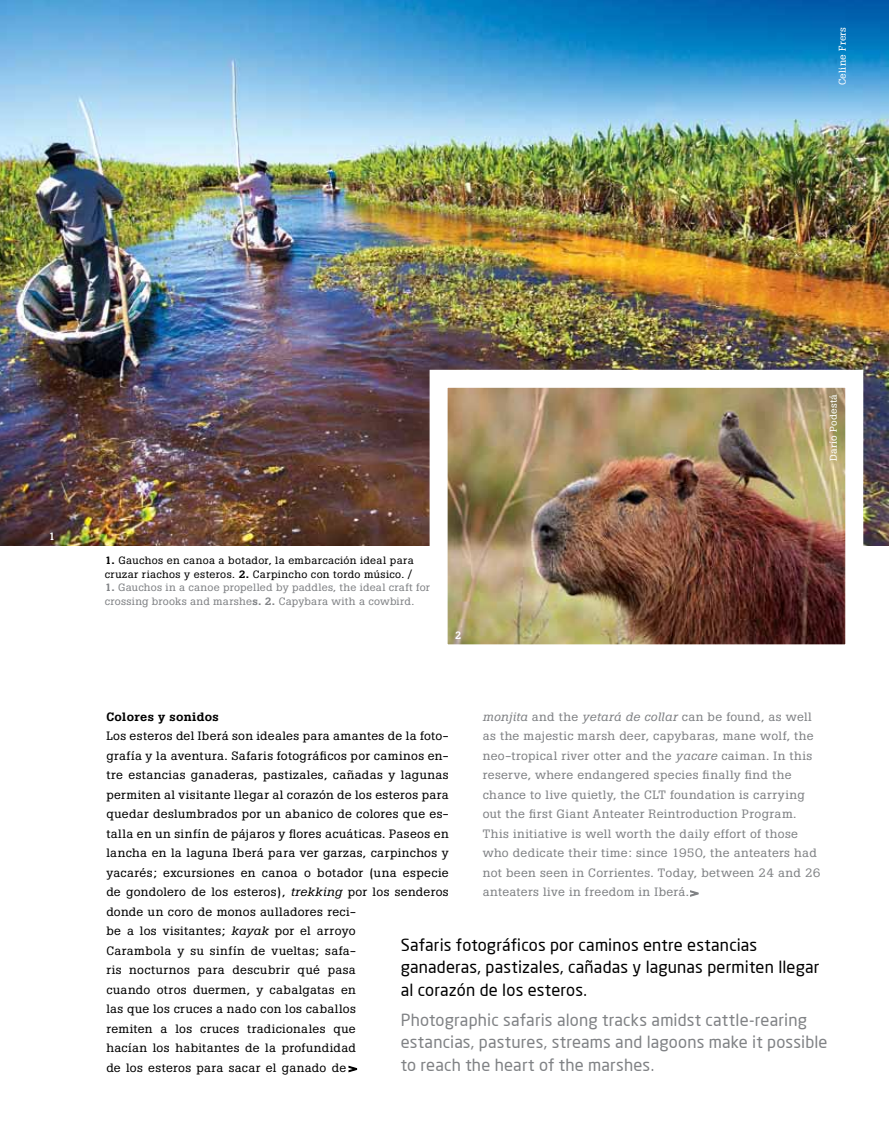
<style>
.page{position:relative;width:889px;height:1127px;background:#fff}
.page>*{position:absolute;margin:0;border:0;box-sizing:border-box;transform-origin:0 0}
.t1{font:16.5px/22.5px "Neo Sans";letter-spacing:.01em;color:#808285}
.t2{font:16.5px/22.5px "Neo Sans";letter-spacing:.01em;color:#000}
.t3{font:12px/19.5px "Boton";letter-spacing:.03em;color:#000;scale:1.1 1}
.t4{font:12px/19.5px "Boton";letter-spacing:.025em;color:#808285;scale:1.1 1}
.t5{font:500 12px "Boton";letter-spacing:.025em;color:#000;scale:1.1 1}
.t6{font:10.5px/13.5px "Boton";letter-spacing:.02em;color:#808285;scale:1.1 1}
.t7{font:10.5px/13.5px "Boton";letter-spacing:.03em;color:#000;scale:1.1 1}
.t8{font:500 10.5px "Boton";color:#fff}
.t9{font:9.75px "Boton";letter-spacing:.025em;color:#fff;scale:1.1 1}
.s1{font-weight:500}
.s2{font-style:italic}
</style>
<div class="page">
<img style="left:0;top:0;width:889px;height:545px">
<img style="left:448px;top:389px;width:396px;height:254px">
<svg style="left:348px;top:1066px;width:9px;height:6px"></svg>
<svg style="left:690px;top:890px;width:8px;height:6px"></svg>
<p class="t9" style="left:836px;top:85px;width:55px;rotate:-90deg">Celine Frers</p>
<p class="t8" style="left:49px;top:530px;width:8px">1</p>
<p class="t7" style="left:105px;top:554px;width:282px"><span class="s1">1.</span> Gauchos en canoa a botador, la embarcación ideal para cruzar riachos y esteros. <span class="s1">2.</span> Carpincho con tordo músico. /</p>
<p class="t6" style="left:105px;top:581px;width:297px"><span class="s1">1.</span> Gauchos in a canoe propelled by paddles, the ideal craft for crossing brooks and marshe<span class="s1">s. 2.</span> Capybara with a cowbird.</p>
<p class="t8" style="left:455px;top:629px;width:8px">2</p>
<p class="t9" style="left:827px;top:461px;width:62px;rotate:-90deg">Darío Podestá</p>
<p class="t5" style="left:106px;top:709px;width:104px">Colores y sonidos</p>
<p class="t3" style="left:106px;top:726px;width:313px">Los esteros del Iberá son ideales para amantes de la foto&shy;grafía y la aventura. Safaris fotográficos por caminos en&shy;tre estancias ganaderas, pastizales, cañadas y lagunas permiten al visitante llegar al corazón de los esteros para quedar deslumbrados por un abanico de colores que es&shy;talla en un sinfín de pájaros y flores acuáticas. Paseos en lancha en la laguna Iberá para ver garzas, carpinchos y yacarés; excursiones en canoa o botador (una especie de gondolero de los esteros), <span class="s2">trekking</span> por los senderos donde un coro de monos aulladores reci-<br>be a los visitantes; <span class="s2">kayak</span> por el arroyo<br>Carambola y su sinfín de vueltas; safa-<br>ris nocturnos para descubrir qué pasa<br>cuando otros duermen, y cabalgatas en<br>las que los cruces a nado con los caballos<br>remiten a los cruces tradicionales que<br>hacían los habitantes de la profundidad<br>de los esteros para sacar el ganado de</p>
<p class="t4" style="left:483px;top:707px;width:308px"><span class="s2">monjita</span> and the <span class="s2">yetará de collar</span> can be found, as well as the majestic marsh deer, capybaras, mane wolf, the neo-tropical river otter and the <span class="s2">yacare</span> caiman. In this reserve, where endangered species finally find the chance to live quietly, the CLT foundation is carrying out the first Giant Anteater Reintroduction Program.<br>This initiative is well worth the daily effort of those who dedicate their time: since 1950, the anteaters had not been seen in Corrientes. Today, between 24 and 26 anteaters live in freedom in Iberá.</p>
<h1 class="t2" style="left:401px;top:933px;width:420px">Safaris fotográficos por caminos entre estancias ganaderas, pastizales, cañadas y lagunas permiten llegar al corazón de los esteros.</h1>
<h1 class="t1" style="left:401px;top:1008px;width:428px">Photographic safaris along tracks amidst cattle-rearing estancias, pastures, streams and lagoons make it possible to reach the heart of the marshes.</h1>
</div>
